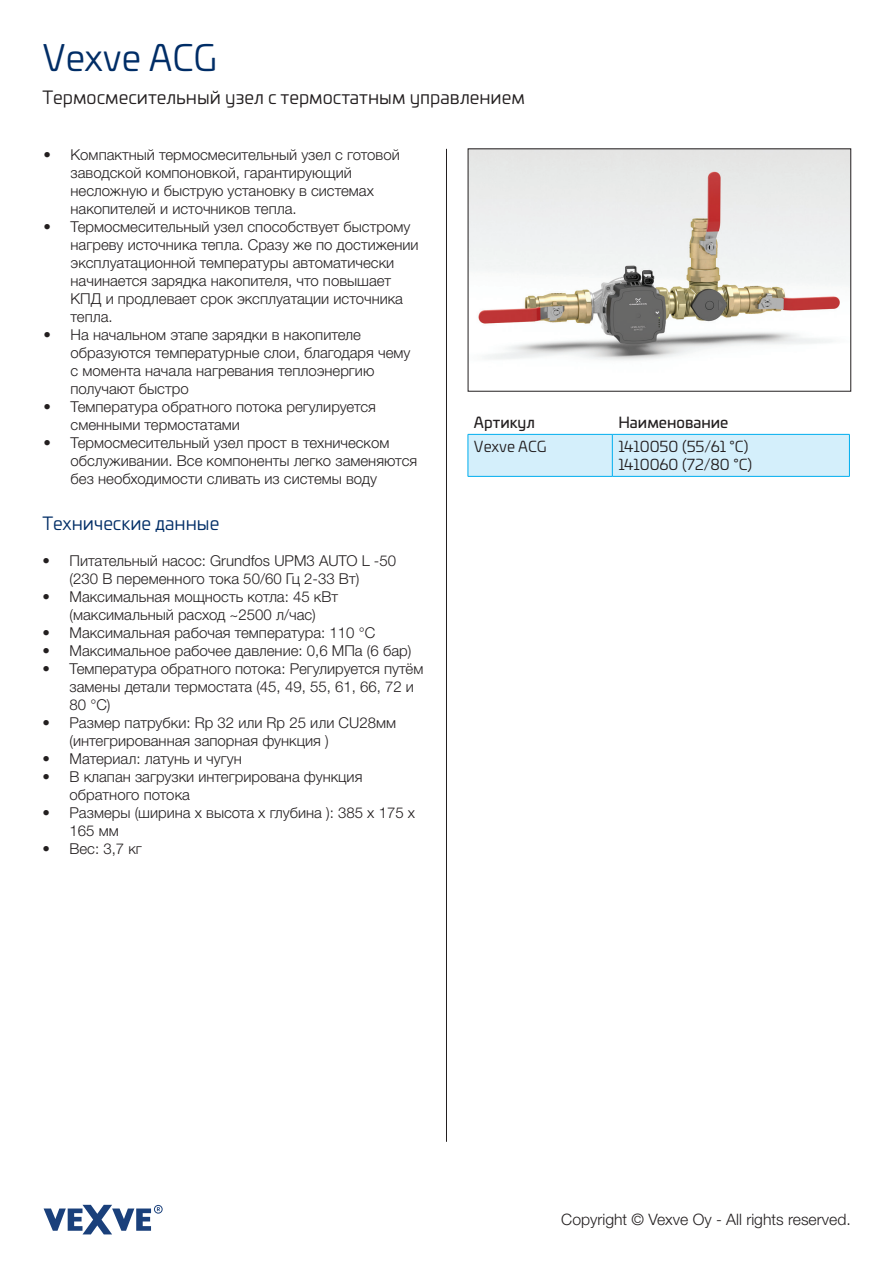
<style>
.page{position:relative;width:893px;height:1263px;background:#fff}
.page>*{position:absolute;margin:0;border:0;box-sizing:border-box;transform-origin:0 0}
.t1{font:36px "Univia Pro";color:#002d66}
.t2{font:18px "Univia Pro";color:#231f20}
.t3{font:18px "Univia Pro";color:#002d66}
.t4{font:300 15.75px "Helvetica Neue LTW1 G";color:#231f20}
.t5{font:300 15px/18px "Helvetica Neue LTW1 G";color:#231f20}
.t6{font:15px/18px "Univia Pro";color:#231f20}
.t7{font:15px "Univia Pro";color:#231f20}
</style>
<div class="page">
<hr style="left:446px;top:149px;width:1px;height:993px;background:#231f20">
<svg style="left:44px;top:1205px;width:119px;height:29px"></svg>
<img style="left:470px;top:151px;width:379px;height:210px">
<div style="left:469px;top:435px;width:380px;height:41px;background:#d4effb"></div>
<hr style="left:468px;top:434px;width:144px;height:1px;background:#00aeef">
<hr style="left:468px;top:435px;width:1px;height:41px;background:#00aeef">
<hr style="left:612px;top:434px;width:238px;height:1px;background:#00aeef">
<hr style="left:612px;top:435px;width:1px;height:41px;background:#00aeef">
<hr style="left:849px;top:435px;width:1px;height:41px;background:#00aeef">
<hr style="left:468px;top:476px;width:144px;height:1px;background:#00aeef">
<hr style="left:612px;top:476px;width:238px;height:1px;background:#00aeef">
<h1 class="t1" style="left:43px;top:32px;width:176px">Vexve ACG</h1>
<p class="t2" style="left:43px;top:84px;width:484px">Термосмесительный узел с термостатным управлением</p>
<p class="t5" style="left:71px;top:145px;width:331px;text-indent:-27px">• Компактный термосмесительный узел с готовой заводской компоновкой, гарантирующий несложную и быструю установку в системах накопителей и источников тепла.</p>
<p class="t5" style="left:71px;top:217px;width:350px;text-indent:-27px">• Термосмесительный узел способствует быстрому нагреву источника тепла. Сразу же по достижении эксплуатационной температуры автоматически начинается зарядка накопителя, что повышает КПД и продлевает срок эксплуатации источника тепла.</p>
<p class="t5" style="left:71px;top:325px;width:341px;text-indent:-27px">• На начальном этапе зарядки в накопителе образуются температурные слои, благодаря чему с момента начала нагревания теплоэнергию получают быстро</p>
<p class="t5" style="left:71px;top:397px;width:307px;text-indent:-27px">• Температура обратного потока регулируется сменными термостатами</p>
<p class="t5" style="left:71px;top:433px;width:348px;text-indent:-27px">• Термосмесительный узел прост в техническом обслуживании. Все компоненты легко заменяются без необходимости сливать из системы воду</p>
<p class="t3" style="left:43px;top:510px;width:178px">Технические данные</p>
<p class="t5" style="left:70px;top:552px;width:328px;text-indent:-27px">• Питательный насос: Grundfos UPM3 AUTO L -50 (230 В переменного тока 50/60 Гц 2-33 Вт)</p>
<p class="t5" style="left:43px;top:588px;width:297px;text-align:center">• Максимальная мощность котла: 45 кВт (максимальный расход ~2500 л/час)</p>
<p class="t5" style="left:43px;top:624px;width:334px">• Максимальная рабочая температура: 110 °C</p>
<p class="t5" style="left:43px;top:642px;width:370px">• Максимальное рабочее давление: 0,6 МПа (6 бар)</p>
<p class="t5" style="left:70px;top:660px;width:355px;text-indent:-27px">• Температура обратного потока: Регулируется путём замены детали термостата (45, 49, 55, 61, 66, 72 и<br>80 °C)</p>
<p class="t5" style="left:70px;top:714px;width:328px;text-indent:-27px">• Размер патрубки: Rp 32 или Rp 25 или CU28мм (интегрированная запорная функция )</p>
<p class="t5" style="left:43px;top:750px;width:201px">• Материал: латунь и чугун</p>
<p class="t5" style="left:70px;top:768px;width:294px;text-indent:-27px">• В клапан загрузки интегрирована функция обратного потока</p>
<p class="t5" style="left:70px;top:804px;width:347px;text-indent:-27px">• Размеры (ширина x высота x глубина ): 385 x 175 x<br>165 мм</p>
<p class="t5" style="left:43px;top:840px;width:101px">• Вес: 3,7 кг</p>
<p class="t7" style="left:474px;top:412px;width:62px">Артикул</p>
<p class="t7" style="left:618px;top:412px;width:112px">Наименование</p>
<p class="t6" style="left:474px;top:437px;width:74px">Vexve ACG</p>
<p class="t6" style="left:618px;top:437px;width:135px">1410050 (55/61 °C)<br>1410060 (72/80 °C)</p>
<p class="t4" style="left:561px;top:1210px;width:291px">Copyright © Vexve Oy - All rights reserved.</p>
</div>
